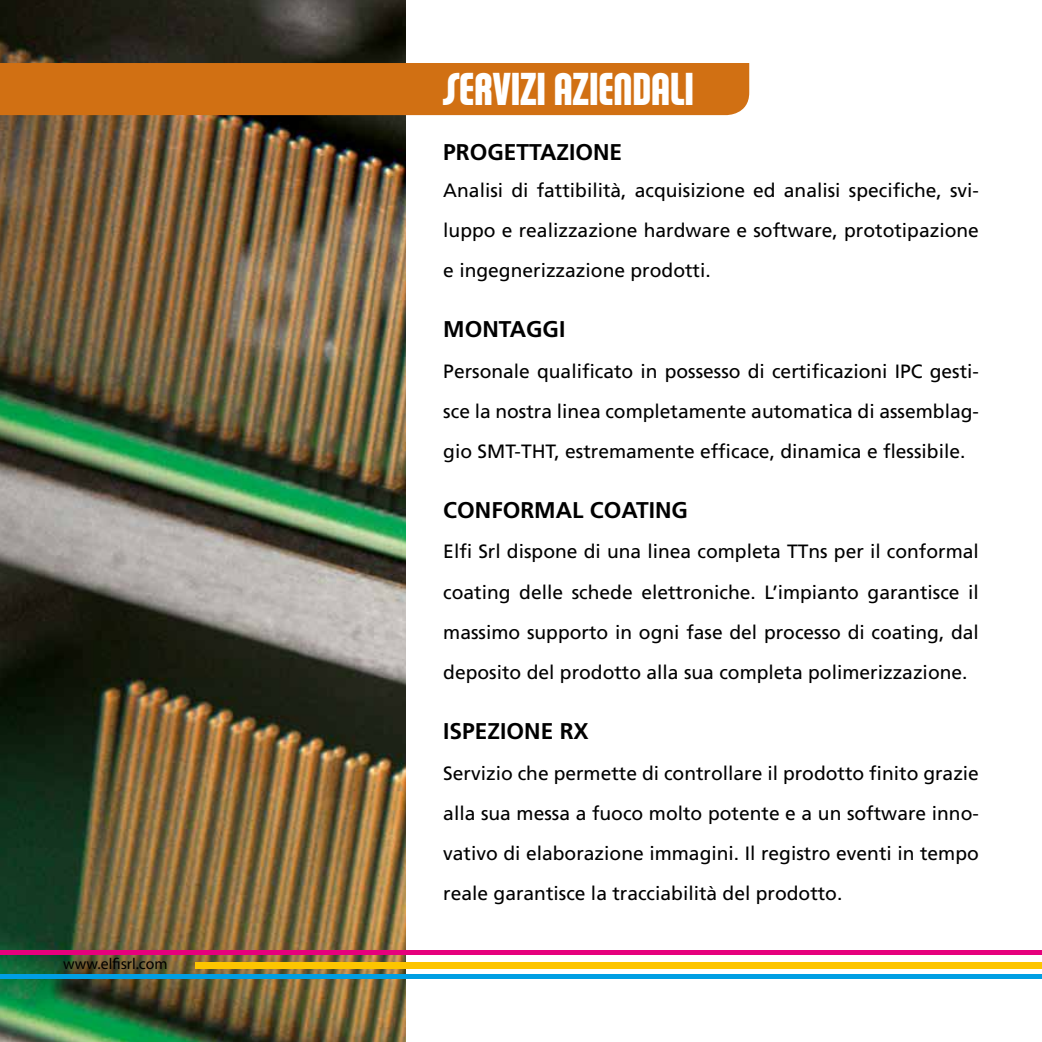
<style>
.page{position:relative;width:1042px;height:1042px;background:#fff}
.page>*{position:absolute;margin:0;border:0;box-sizing:border-box;transform-origin:0 0}
.t1{font:49px "Chalet Comprime Hong Kong Seventy";color:#fff}
.t2{font:700 22.75px "Frutiger";color:#000}
.t3{font:19.25px/40.2px "Frutiger";color:#000;text-align:justify}
.t4{font:15.75px "Myriad Pro";color:#000}
</style>
<div class="page">
<img style="left:0;top:0;width:407px;height:1042px">
<div style="left:0;top:63px;width:749px;height:52px;background:#d17013"></div>
<hr style="left:0;top:950px;width:1042px;height:4px;background:#e6007d">
<div style="left:195px;top:962px;width:847px;height:6px;background:#fdc500"></div>
<div style="left:0;top:974px;width:1042px;height:5px;background:#009fe3"></div>
<p class="t4" style="left:63px;top:954px;width:106px">www.elfisrl.com</p>
<h1 class="t1" style="left:443px;top:60px;width:252px">SERVIZI AZIENDALI</h1>
<p class="t2" style="left:443px;top:139px;width:180px">PROGETTAZIONE</p>
<p class="t3" style="left:443px;top:170px;width:537px">Analisi di fattibilità, acquisizione ed analisi specifiche, svi&shy;luppo e realizzazione hardware e software, prototipazione e ingegnerizzazione prodotti.</p>
<p class="t2" style="left:443px;top:316px;width:124px">MONTAGGI</p>
<p class="t3" style="left:443px;top:350px;width:537px">Personale qualificato in possesso di certificazioni IPC gesti&shy;sce la nostra linea completamente automatica di assemblag&shy;gio SMT-THT, estremamente efficace, dinamica e flessibile.</p>
<p class="t2" style="left:443px;top:497px;width:246px">CONFORMAL COATING</p>
<p class="t3" style="left:443px;top:531px;width:537px">Elfi Srl dispone di una linea completa TTns per il conformal coating delle schede elettroniche. L’impianto garantisce il massimo supporto in ogni fase del processo di coating, dal deposito del prodotto alla sua completa polimerizzazione.</p>
<p class="t2" style="left:443px;top:718px;width:147px">ISPEZIONE RX</p>
<p class="t3" style="left:443px;top:752px;width:537px">Servizio che permette di controllare il prodotto finito grazie alla sua messa a fuoco molto potente e a un software inno&shy;vativo di elaborazione immagini. Il registro eventi in tempo reale garantisce la tracciabilità del prodotto.</p>
</div>
